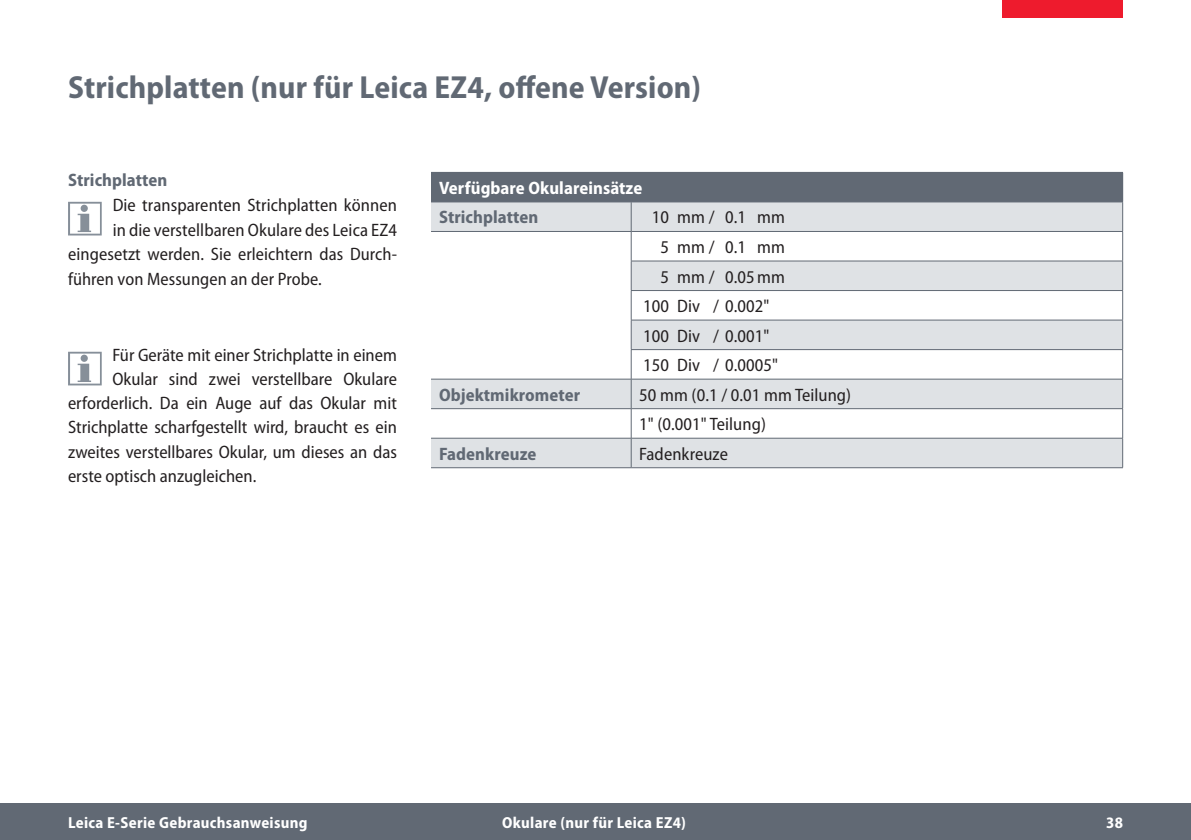
<style>
.page{position:relative;width:1191px;height:840px;background:#fff}
.page>*{position:absolute;margin:0;border:0;box-sizing:border-box;transform-origin:0 0}
.t1{font:700 semi-condensed 32px "Myriad Pro";letter-spacing:.005em;color:#616974}
.t2{font:semi-condensed 18px/29.6px "Myriad Pro";color:#231f20}
.t3{font:700 semi-condensed 18px "Myriad Pro";letter-spacing:.005em;color:#616974}
.t4{font:700 semi-condensed 18px "Myriad Pro";letter-spacing:.005em;color:#fff}
.t5{font:700 semi-condensed 16px "Myriad Pro";letter-spacing:.02em;color:#fff}
</style>
<div class="page">
<div style="left:0;top:803px;width:1191px;height:36px;background:#616974"></div>
<div style="left:1002px;top:0;width:121px;height:17px;background:#ee1b2d"></div>
<svg style="left:68px;top:202px;width:34px;height:33px"></svg>
<svg style="left:68px;top:351px;width:34px;height:34px"></svg>
<div style="left:431px;top:172px;width:691px;height:30px;background:#616974"></div>
<svg style="left:431px;top:202px;width:691px;height:265px;fill:#e3e4e6"></svg>
<hr style="left:431px;top:231px;width:200px;height:1px;background:#616974">
<hr style="left:631px;top:231px;width:492px;height:1px;background:#616974">
<hr style="left:631px;top:260px;width:492px;height:1px;background:#616974">
<hr style="left:631px;top:290px;width:492px;height:1px;background:#616974">
<hr style="left:631px;top:319px;width:492px;height:1px;background:#616974">
<hr style="left:631px;top:349px;width:492px;height:1px;background:#616974">
<hr style="left:431px;top:378px;width:200px;height:1px;background:#616974">
<hr style="left:631px;top:378px;width:492px;height:1px;background:#616974">
<hr style="left:431px;top:408px;width:200px;height:1px;background:#616974">
<hr style="left:631px;top:408px;width:492px;height:1px;background:#616974">
<hr style="left:431px;top:437px;width:200px;height:1px;background:#616974">
<hr style="left:631px;top:437px;width:492px;height:1px;background:#616974">
<svg style="left:631px;top:202px;width:1px;height:265px"></svg>
<svg style="left:1122px;top:172px;width:1px;height:295px"></svg>
<hr style="left:431px;top:467px;width:200px;height:1px;background:#616974">
<hr style="left:631px;top:467px;width:492px;height:1px;background:#616974">
<h1 class="t1" style="left:68px;top:69px;width:634px">Strichplatten (nur für Leica EZ4, offene Version)</h1>
<p class="t3" style="left:68px;top:169px;width:101px">Strichplatten</p>
<p class="t2" style="left:113px;top:190px;width:286px">Die transparenten Strichplatten können</p>
<p class="t2" style="left:113px;top:215px;width:286px">in die verstellbaren Okulare des Leica EZ4</p>
<p class="t2" style="left:68px;top:240px;width:330px">eingesetzt werden. Sie erleichtern das Durch-</p>
<p class="t2" style="left:68px;top:265px;width:255px">führen von Messungen an der Probe.</p>
<p class="t2" style="left:112px;top:341px;width:286px">Für Geräte mit einer Strichplatte in einem</p>
<p class="t2" style="left:112px;top:365px;width:286px">Okular sind zwei verstellbare Okulare</p>
<p class="t2" style="left:68px;top:389px;width:330px">erforderlich. Da ein Auge auf das Okular mit</p>
<p class="t2" style="left:68px;top:413px;width:330px">Strichplatte scharfgestellt wird, braucht es ein</p>
<p class="t2" style="left:68px;top:437px;width:330px">zweites verstellbares Okular, um dieses an das</p>
<p class="t2" style="left:68px;top:461px;width:190px">erste optisch anzugleichen.</p>
<p class="t4" style="left:439px;top:178px;width:205px">Verfügbare Okulareinsätze</p>
<p class="t3" style="left:439px;top:207px;width:101px">Strichplatten</p>
<p class="t2" style="left:652px;top:203px;width:135px">10 mm / 0.1 mm</p>
<p class="t2" style="left:660px;top:232px;width:126px">5 mm / 0.1 mm</p>
<p class="t2" style="left:660px;top:262px;width:126px">5 mm / 0.05mm</p>
<p class="t2" style="left:643px;top:291px;width:128px">100 Div / 0.002"</p>
<p class="t2" style="left:643px;top:321px;width:128px">100 Div / 0.001"</p>
<p class="t2" style="left:643px;top:350px;width:136px">150 Div / 0.0005"</p>
<p class="t3" style="left:439px;top:384px;width:143px">Objektmikrometer</p>
<p class="t2" style="left:639px;top:380px;width:213px">50 mm (0.1 / 0.01 mm Teilung)<br>1" (0.001" Teilung)</p>
<p class="t3" style="left:439px;top:443px;width:99px">Fadenkreuze</p>
<p class="t2" style="left:639px;top:439px;width:90px">Fadenkreuze</p>
<p class="t5" style="left:68px;top:813px;width:241px">Leica E-Serie Gebrauchsanweisung</p>
<p class="t5" style="left:502px;top:813px;width:185px">Okulare (nur für Leica EZ4)</p>
<p class="t5" style="left:1106px;top:813px;width:18px">38</p>
</div>
